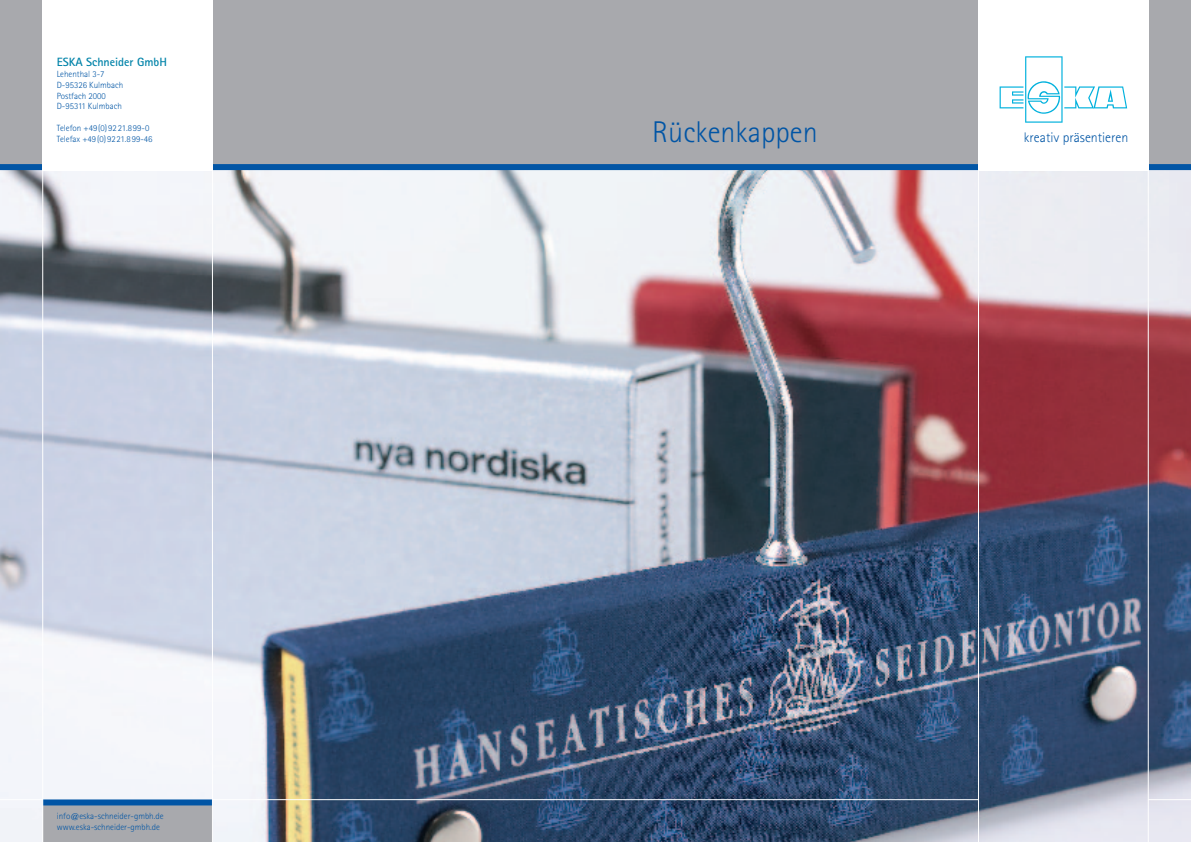
<style>
.page{position:relative;width:1191px;height:842px;background:#fff}
.page>*{position:absolute;margin:0;border:0;box-sizing:border-box;transform-origin:0 0}
.t1{font:300 30px "Rotis Sans Serif";color:#0155a5}
.t2{font:300 13.9px "Rotis Sans Serif";color:#0155a5}
.t3{font:700 12px "Rotis Sans Serif";color:#0083a9}
.t4{font:300 9px "Rotis Sans Serif";color:#0155a5}
</style>
<div class="page">
<img style="left:0;top:170px;width:1191px;height:672px">
<div style="left:0;top:0;width:1191px;height:169px;background:#a8a9ad"></div>
<hr style="left:978px;top:170px;width:1px;height:672px;background:#fff">
<div style="left:43px;top:803px;width:169px;height:39px;background:#a8a9ad"></div>
<hr style="left:1148px;top:799px;width:43px;height:1px;background:#fff">
<div style="left:0;top:164px;width:1191px;height:6px;background:#0155a5"></div>
<div style="left:43px;top:799px;width:169px;height:6px;background:#0155a5"></div>
<hr style="left:1148px;top:170px;width:1px;height:672px;background:#fff">
<hr style="left:0;top:799px;width:43px;height:1px;background:#fff">
<hr style="left:43px;top:170px;width:1px;height:672px;background:#fff">
<hr style="left:212px;top:170px;width:1px;height:672px;background:#fff">
<hr style="left:213px;top:799px;width:765px;height:1px;background:#fff">
<div style="left:43px;top:0;width:170px;height:170px;background:#fff"></div>
<div style="left:978px;top:0;width:170px;height:170px;background:#fff"></div>
<svg style="left:999px;top:56px;width:128px;height:67px"></svg>
<p class="t3" style="left:57px;top:55px;width:112px">ESKA Schneider GmbH</p>
<p class="t4" style="left:57px;top:69px;width:49px">Lehenthal 3-7</p>
<p class="t4" style="left:57px;top:80px;width:68px">D-95326 Kulmbach</p>
<p class="t4" style="left:57px;top:90px;width:50px">Postfach 2000</p>
<p class="t4" style="left:57px;top:101px;width:67px">D-95311 Kulmbach</p>
<p class="t4" style="left:57px;top:123px;width:94px">Telefon +49(0)9221.899-0</p>
<p class="t4" style="left:57px;top:134px;width:97px">Telefax +49(0)9221.899-46</p>
<p class="t2" style="left:1024px;top:129px;width:106px">kreativ präsentieren</p>
<p class="t1" style="left:652px;top:114px;width:167px">Rückenkappen</p>
<p class="t4" style="left:57px;top:811px;width:108px">info@eska-schneider-gmbh.de</p>
<p class="t4" style="left:57px;top:822px;width:105px">www.eska-schneider-gmbh.de</p>
</div>
